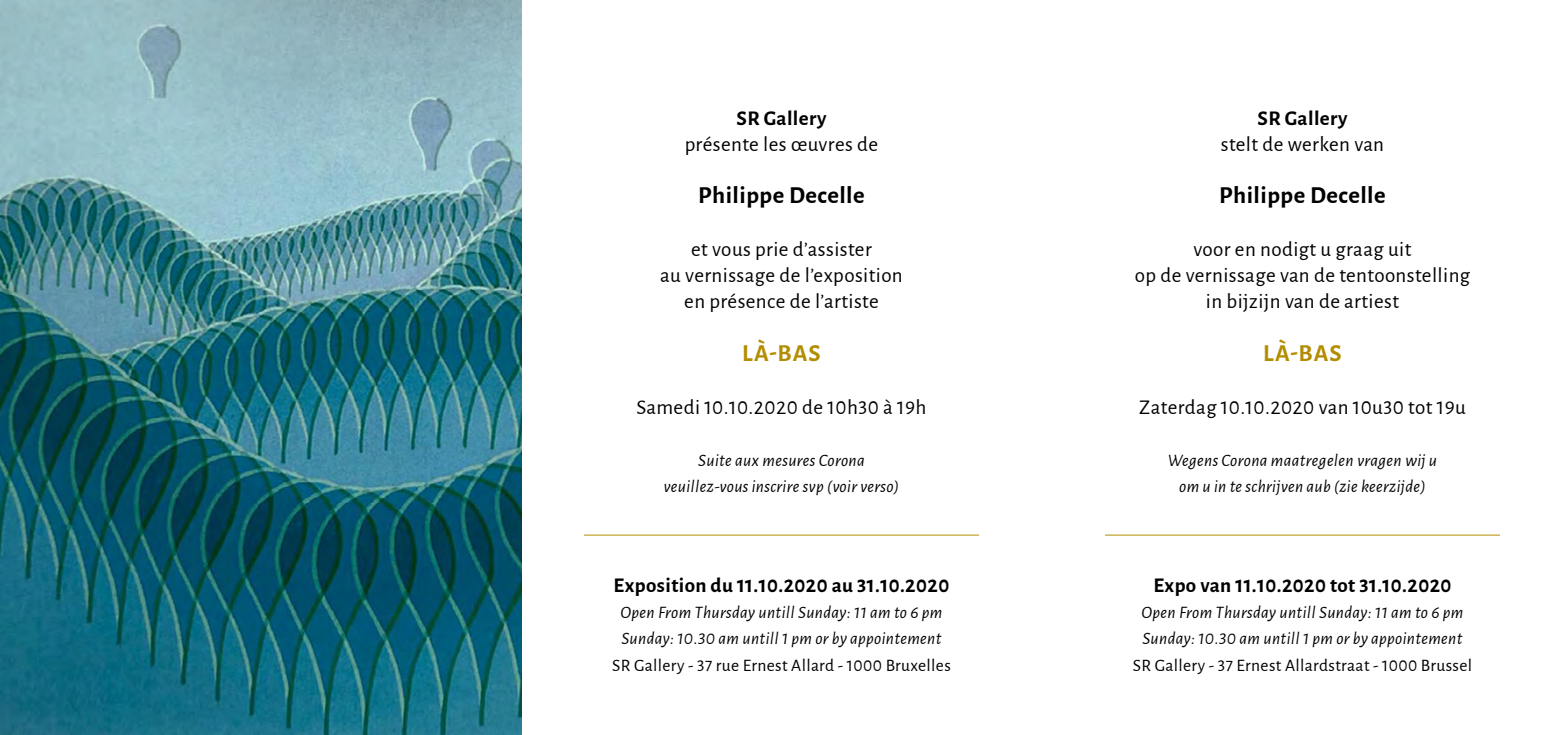
<style>
.page{position:relative;width:1563px;height:735px;background:#fff}
.page>*{position:absolute;margin:0;border:0;box-sizing:border-box;transform-origin:0 0}
.Body_texte_NOIR{font:700 24.5px "Alegreya Sans";letter-spacing:.02em;color:#000}
.Body_texte_NOIR-2{font:700 24.5px "Alegreya Sans";letter-spacing:.04em;color:#b38d00}
.Body_texte_NOIR-3{font:21px/26.2px "Alegreya Sans";letter-spacing:.02em;color:#000;text-align:center}
.Body_texte_NOIR-4{font:700 21px "Alegreya Sans";letter-spacing:.02em;color:#000}
.Body_texte_NOIR-5{font:italic 17.5px/26.2px "Alegreya Sans";letter-spacing:.02em;color:#000;text-align:center}
.Body_texte_NOIR-6{font:17.5px "Alegreya Sans";letter-spacing:.02em;color:#000}
</style>
<div class="page">
<hr style="left:584px;top:534px;width:395px;height:1px;background:#b38d00">
<hr style="left:1105px;top:534px;width:395px;height:1px;background:#b38d00">
<img style="left:0;top:0;width:521px;height:734px">
<p class="Body_texte_NOIR-4" style="left:736px;top:102px;width:92px">SR Gallery</p>
<p class="Body_texte_NOIR-3" style="left:685px;top:130px;width:195px">présente les œuvres de</p>
<p class="Body_texte_NOIR" style="left:698px;top:177px;width:168px">Philippe Decelle</p>
<p class="Body_texte_NOIR-3" style="left:660px;top:235px;width:244px">et vous prie d’assister<br>au vernissage de l’exposition</p>
<p class="Body_texte_NOIR-3" style="left:684px;top:287px;width:196px">en présence de l’artiste</p>
<p class="Body_texte_NOIR-2" style="left:742px;top:335px;width:80px">LÀ-BAS</p>
<p class="Body_texte_NOIR-3" style="left:636px;top:392px;width:291px">Samedi 10.10.2020 de 10h30 à 19h</p>
<p class="Body_texte_NOIR-5" style="left:663px;top:446px;width:237px">Suite aux mesures Corona veuillez-vous inscrire svp (voir verso)</p>
<p class="Body_texte_NOIR-4" style="left:613px;top:569px;width:337px">Exposition du 11.10.2020 au 31.10.2020</p>
<p class="Body_texte_NOIR-5" style="left:620px;top:598px;width:323px">Open From Thursday untill Sunday: 11 am to 6 pm</p>
<p class="Body_texte_NOIR-5" style="left:621px;top:624px;width:322px">Sunday: 10.30 am untill 1 pm or by appointement</p>
<p class="Body_texte_NOIR-6" style="left:612px;top:652px;width:340px">SR Gallery - 37 rue Ernest Allard - 1000 Bruxelles</p>
<p class="Body_texte_NOIR-4" style="left:1257px;top:102px;width:92px">SR Gallery</p>
<p class="Body_texte_NOIR-3" style="left:1221px;top:130px;width:165px">stelt de werken van</p>
<p class="Body_texte_NOIR" style="left:1219px;top:177px;width:168px">Philippe Decelle</p>
<p class="Body_texte_NOIR-3" style="left:1134px;top:235px;width:337px">voor en nodigt u graag uit<br>op de vernissage van de tentoonstelling in bijzijn van de artiest</p>
<p class="Body_texte_NOIR-2" style="left:1263px;top:335px;width:80px">LÀ-BAS</p>
<p class="Body_texte_NOIR-3" style="left:1139px;top:392px;width:328px">Zaterdag 10.10.2020 van 10u30 tot 19u</p>
<p class="Body_texte_NOIR-5" style="left:1168px;top:446px;width:271px">Wegens Corona maatregelen vragen wij u om u in te schrijven aub (zie keerzijde)</p>
<p class="Body_texte_NOIR-4" style="left:1153px;top:569px;width:299px">Expo van 11.10.2020 tot 31.10.2020</p>
<p class="Body_texte_NOIR-5" style="left:1141px;top:598px;width:323px">Open From Thursday untill Sunday: 11 am to 6 pm</p>
<p class="Body_texte_NOIR-5" style="left:1142px;top:624px;width:322px">Sunday: 10.30 am untill 1 pm or by appointement</p>
<p class="Body_texte_NOIR-6" style="left:1133px;top:652px;width:341px">SR Gallery - 37 Ernest Allardstraat - 1000 Brussel</p>
</div>
